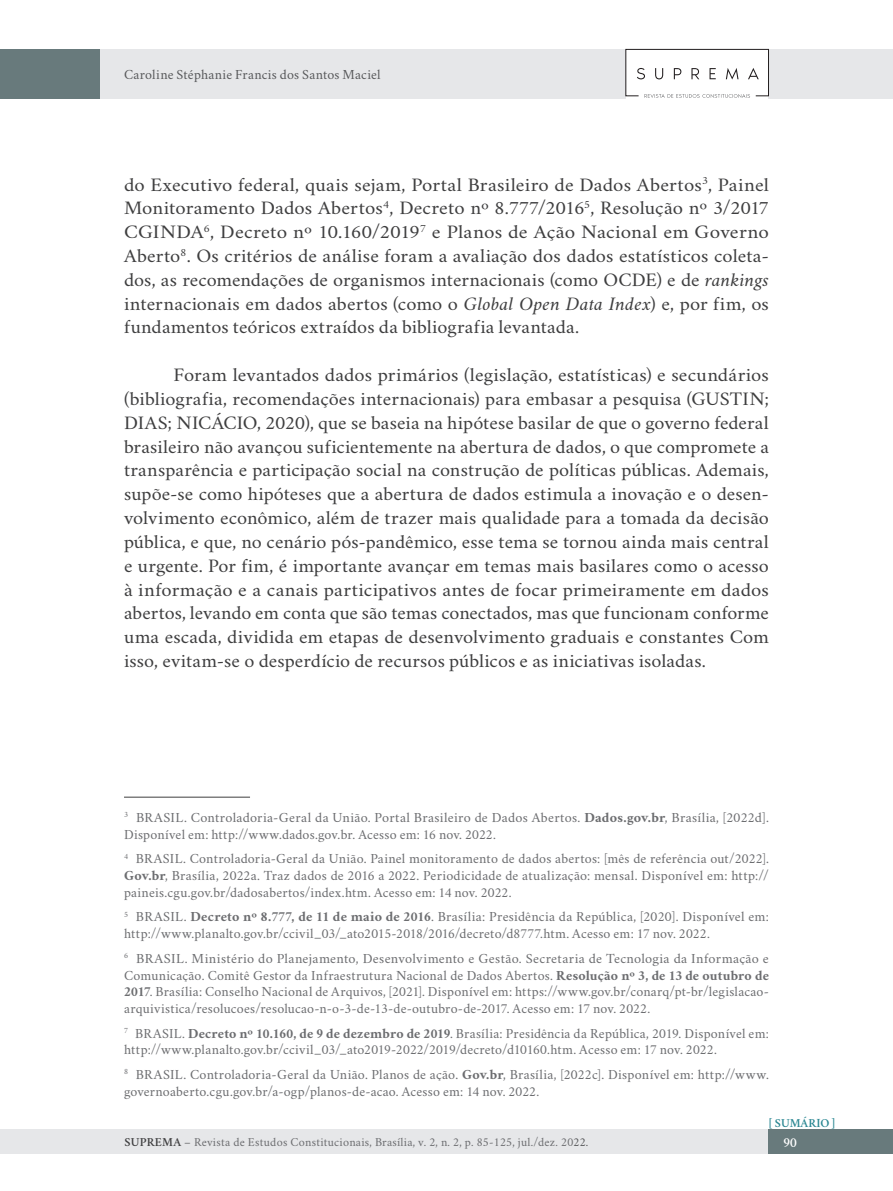
<style>
.page{position:relative;width:893px;height:1191px;background:#fff}
.page>*{position:absolute;margin:0;border:0;box-sizing:border-box;transform-origin:0 0}
.texto_corrido_pt{font:19.25px/23.8px "Crimson";color:#3e3e3f;text-align:justify;scale:1.07 1}
.texto_corrido_pt-2{font:19.25px/23.8px "Crimson";color:#3e3e3f;text-align:justify;scale:1.08 1}
.FOOTNOTE{font:14px/16.6px "Crimson";letter-spacing:.015em;color:#6c6d70}
.t1{font:14px "Crimson";letter-spacing:.015em;color:#57585a}
.t2{font:600 14px "Crimson";color:#fff}
.t3{font:12.25px "Crimson";letter-spacing:.02em;color:#6c6d70}
.t4{font:600 12.25px "Crimson";color:#2a8792}
.s1{font-style:italic}
.s2{font-weight:700}
.s3{font-weight:600;color:#3e3e3f}
.s4{color:#57585a}
</style>
<div class="page">
<div style="left:0;top:1129px;width:790px;height:25px;background:#e6e7e9"></div>
<div style="left:0;top:49px;width:892px;height:50px;background:#e6e7e9"></div>
<div style="left:768px;top:1129px;width:124px;height:25px;background:#687a7c"></div>
<div style="left:0;top:49px;width:99px;height:50px;background:#687a7c"></div>
<div style="left:626px;top:50px;width:142px;height:49px;background:#fff"></div>
<svg style="left:625px;top:48px;width:144px;height:50px"></svg>
<hr style="left:124px;top:797px;width:126px;height:1px;background:#3e3e3f">
<p class="t1" style="left:124px;top:64px;width:258px">Caroline Stéphanie Francis dos Santos Maciel</p>
<p class="texto_corrido_pt-2" style="left:124px;top:170px;width:599px">do Executivo federal, quais sejam, Portal Brasileiro de Dados Abertos<sup>3</sup>, Painel Monitoramento Dados Abertos<sup>4</sup>, Decreto nº 8.777/2016<sup>5</sup>, Resolução nº 3/2017<br>CGINDA<sup>6</sup>, Decreto nº 10.160/2019<sup>7</sup> e Planos de Ação Nacional em Governo Aberto<sup>8</sup>. Os critérios de análise foram a avaliação dos dados estatísticos coleta&shy;dos, as recomendações de organismos internacionais (como OCDE) e de <span class="s1">rankings </span>internacionais em dados abertos (como o <span class="s1">Global Open Data Index</span>) e, por fim, os fundamentos teóricos extraídos da bibliografia levantada.</p>
<p class="texto_corrido_pt" style="left:124px;top:360px;width:604px;text-indent:50px">Foram levantados dados primários (legislação, estatísticas) e secundários (bibliografia, recomendações internacionais) para embasar a pesquisa (GUSTIN; DIAS; NICÁCIO, 2020), que se baseia na hipótese basilar de que o governo federal brasileiro não avançou suficientemente na abertura de dados, o que compromete a transparência e participação social na construção de políticas públicas. Ademais, supõe-se como hipóteses que a abertura de dados estimula a inovação e o desen&shy;volvimento econômico, além de trazer mais qualidade para a tomada da decisão pública, e que, no cenário pós-pandêmico, esse tema se tornou ainda mais central e urgente. Por fim, é importante avançar em temas mais basilares como o acesso à informação e a canais participativos antes de focar primeiramente em dados abertos, levando em conta que são temas conectados, mas que funcionam conforme uma escada, dividida em etapas de desenvolvimento graduais e constantes Com isso, evitam-se o desperdício de recursos públicos e as iniciativas isoladas.</p>
<p class="FOOTNOTE" style="left:124px;top:807px;width:646px"><sup>3</sup> BRASIL. Controladoria-Geral da União. Portal Brasileiro de Dados Abertos. <span class="s2">Dados.gov.br</span>, Brasília, [2022d].<br>Disponível em: http://www.dados.gov.br. Acesso em: 16 nov. 2022.</p>
<p class="FOOTNOTE" style="left:124px;top:849px;width:646px;text-align:justify"><sup>4</sup> BRASIL. Controladoria-Geral da União. Painel monitoramento de dados abertos: [mês de referência out/2022].<br><span class="s2">Gov.br</span>, Brasília, 2022a. Traz dados de 2016 a 2022. Periodicidade de atualização: mensal. Disponível em: http:// paineis.cgu.gov.br/dadosabertos/index.htm. Acesso em: 14 nov. 2022.</p>
<p class="FOOTNOTE" style="left:124px;top:907px;width:646px"><sup>5</sup> BRASIL. <span class="s2">Decreto nº 8.777, de 11 de maio de 2016</span>. Brasília: Presidência da República, [2020]. Disponível em: http://www.planalto.gov.br/ccivil_03/_ato2015-2018/2016/decreto/d8777.htm. Acesso em: 17 nov. 2022.</p>
<p class="FOOTNOTE" style="left:124px;top:948px;width:646px;text-align:justify"><sup>6</sup> BRASIL. Ministério do Planejamento, Desenvolvimento e Gestão. Secretaria de Tecnologia da Informação e Comunicação. Comitê Gestor da Infraestrutura Nacional de Dados Abertos. <span class="s2">Resolução nº 3, de 13 de outubro de 2017</span>. Brasília: Conselho Nacional de Arquivos, [2021]. Disponível em: https://www.gov.br/conarq/pt-br/legislacao&shy;arquivistica/resolucoes/resolucao-n-o-3-de-13-de-outubro-de-2017. Acesso em: 17 nov. 2022.</p>
<p class="FOOTNOTE" style="left:124px;top:1023px;width:646px"><sup>7</sup> BRASIL. <span class="s2">Decreto nº 10.160, de 9 de dezembro de 2019</span>. Brasília: Presidência da República, 2019. Disponível em: http://www.planalto.gov.br/ccivil_03/_ato2019-2022/2019/decreto/d10160.htm. Acesso em: 17 nov. 2022.</p>
<p class="FOOTNOTE" style="left:124px;top:1064px;width:646px"><sup>8</sup> BRASIL. Controladoria-Geral da União. Planos de ação. <span class="s2">Gov.br</span>, Brasília, [2022c]. Disponível em: http://www. governoaberto.cgu.gov.br/a-ogp/planos-de-acao. Acesso em: 14 nov. 2022.</p>
<p class="t4" style="left:769px;top:1114px;width:68px">[ SUMÁRIO ]</p>
<p class="t3" style="left:125px;top:1132px;width:465px"><span class="s3">SUPREMA</span> – Revista de Estudos Constitucionais, Brasília, v. 2, n. 2, p. 85-125, jul./dez. 20<span class="s4">22.</span></p>
<p class="t2" style="left:783px;top:1132px;width:15px">90</p>
</div>
